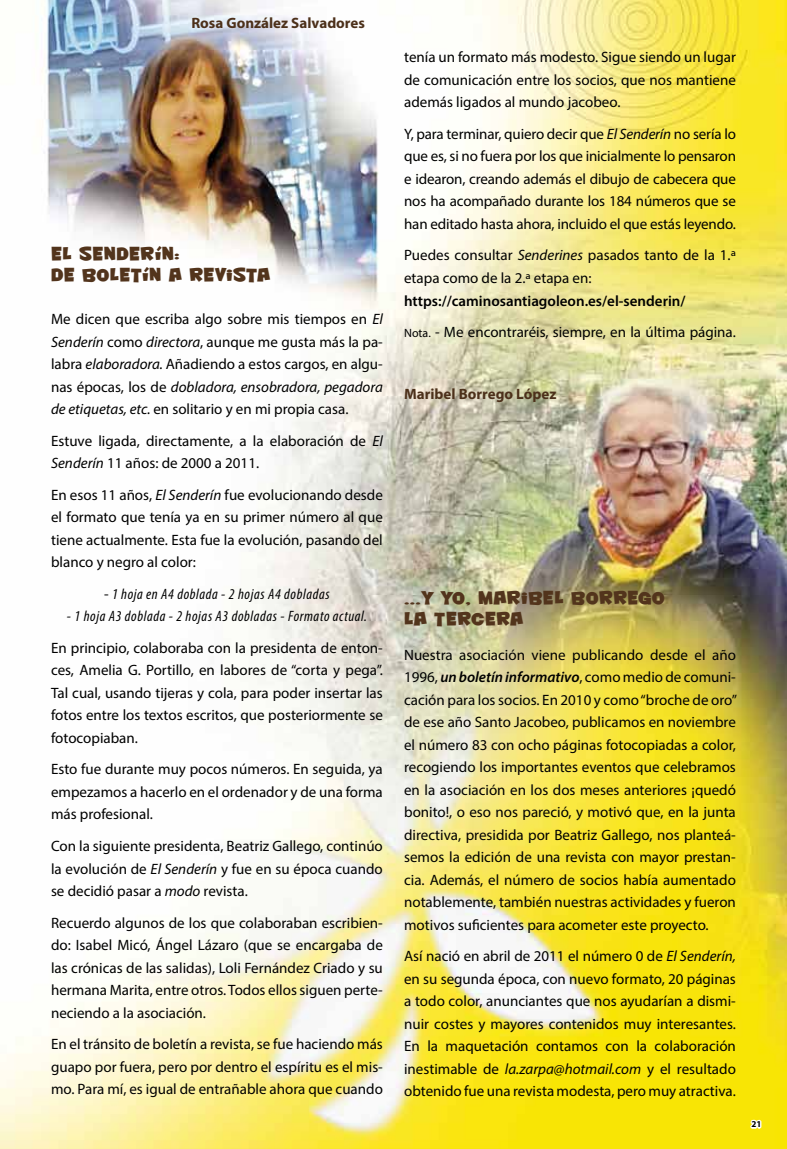
<style>
.page{position:relative;width:787px;height:1149px;background:#fff}
.page>*{position:absolute;margin:0;border:0;box-sizing:border-box;transform-origin:0 0}
.t1{font:18px/21.6px "Nightclub BTN Bold";letter-spacing:.02em;color:#52341c}
.t2{font:15px/22.5px "Myriad Pro";color:#000;text-align:justify}
.t3{font:600 15px/31.5px "Myriad Pro";color:#000}
.t4{font:italic condensed 15px "Myriad Pro";letter-spacing:.04em;color:#000}
.t5{font:700 15px "Myriad Pro";color:#4c301a}
.t6{font:700 9px "Myriad Pro";color:#000}
.s1{font-style:italic}
.s2{font-style:normal;font-stretch:normal}
.s3{font-weight:400;font-size:12px}
.s4{font-weight:400}
.s5{font-weight:600;font-style:italic}
</style>
<div class="page">
<img style="left:1px;top:0;width:786px;height:1148px">
<img style="left:0;top:867px;width:1px;height:281px">
<svg style="left:747px;top:1117px;width:16px;height:13px"></svg>
<p class="t5" style="left:191px;top:13px;width:175px">Rosa González Salvadores</p>
<p class="t1" style="left:51px;top:243px;width:221px">EL SENDERÍN:<br>DE BOLETÍN A REVISTA</p>
<p class="t2" style="left:51px;top:307px;width:333px">Me dicen que escriba algo sobre mis tiempos en <span class="s1">El Senderín</span> como <span class="s1">directora</span>, aunque me gusta más la pa&shy;labra <span class="s1">elaboradora.</span> Añadiendo a estos cargos, en algu&shy;nas épocas, los de <span class="s1">dobladora, ensobradora, pegadora de etiquetas, etc.</span> en solitario y en mi propia casa.</p>
<p class="t2" style="left:51px;top:429px;width:333px">Estuve ligada, directamente, a la elaboración de <span class="s1">El<br>Senderín</span> 11 años: de 2000 a 2011.</p>
<p class="t2" style="left:51px;top:483px;width:333px">En esos 11 años, <span class="s1">El Senderín</span> fue evolucionando desde el formato que tenía ya en su primer número al que tiene actualmente. Esta fue la evolución, pasando del blanco y negro al color:</p>
<p class="t4" style="left:104px;top:584px;width:227px"><span class="s2">-</span> 1 hoja en A4 doblada - 2 hojas A4 dobladas</p>
<p class="t4" style="left:67px;top:607px;width:301px">- 1 hoja A3 doblada - 2 hojas A3 dobladas - Formato actual.</p>
<p class="t2" style="left:51px;top:636px;width:333px">En principio, colaboraba con la presidenta de enton&shy;ces, Amelia G. Portillo, en labores de “corta y pega”.<br>Tal cual, usando tijeras y cola, para poder insertar las fotos entre los textos escritos, que posteriormente se fotocopiaban.</p>
<p class="t2" style="left:51px;top:757px;width:333px">Esto fue durante muy pocos números. En seguida, ya empezamos a hacerlo en el ordenador y de una forma más profesional.</p>
<p class="t2" style="left:51px;top:834px;width:333px">Con la siguiente presidenta, Beatriz Gallego, continúo la evolución de <span class="s1">El Senderín</span> y fue en su época cuando se decidió pasar a <span class="s1">modo</span> revista.</p>
<p class="t2" style="left:51px;top:910px;width:333px">Recuerdo algunos de los que colaboraban escribien&shy;do: Isabel Micó, Ángel Lázaro (que se encargaba de las crónicas de las salidas), Loli Fernández Criado y su hermana Marita, entre otros. Todos ellos siguen perte&shy;neciendo a la asociación.</p>
<p class="t2" style="left:51px;top:1032px;width:333px">En el tránsito de boletín a revista, se fue haciendo más guapo por fuera, pero por dentro el espíritu es el mis&shy;mo. Para mí, es igual de entrañable ahora que cuando</p>
<p class="t2" style="left:404px;top:46px;width:333px">tenía un formato más modesto. Sigue siendo un lugar de comunicación entre los socios, que nos mantiene además ligados al mundo jacobeo.</p>
<p class="t2" style="left:404px;top:122px;width:333px">Y, para terminar, quiero decir que <span class="s1">El Senderín</span> no sería lo que es, si no fuera por los que inicialmente lo pensaron e idearon, creando además el dibujo de cabecera que nos ha acompañado durante los 184 números que se han editado hasta ahora, incluido el que estás leyendo.</p>
<p class="t2" style="left:404px;top:244px;width:333px">Puedes consultar <span class="s1">Senderines</span> pasados tanto de la 1.ª etapa como de la 2.ª etapa en:</p>
<p class="t3" style="left:404px;top:284px;width:333px">https://caminosantiagoleon.es/el-senderin/<br><span class="s3">Nota.</span> <span class="s4">- Me encontraréis, siempre, en la última página.</span></p>
<p class="t5" style="left:404px;top:383px;width:154px">Maribel Borrego López</p>
<p class="t1" style="left:404px;top:587px;width:262px">...Y YO, MARIBEL BORREGO<br>LA TERCERA</p>
<p class="t2" style="left:404px;top:642px;width:334px">Nuestra asociación viene publicando desde el año 1996, <span class="s5">un boletín informativo</span>, como medio de comuni&shy;cación para los socios. En 2010 y como “broche de oro” de ese año Santo Jacobeo, publicamos en noviembre el número 83 con ocho páginas fotocopiadas a color, recogiendo los importantes eventos que celebramos en la asociación en los dos meses anteriores ¡quedó bonito!, o eso nos pareció, y motivó que, en la junta directiva, presidida por Beatriz Gallego, nos planteá&shy;semos la edición de una revista con mayor prestan&shy;cia. Además, el número de socios había aumentado notablemente, también nuestras actividades y fueron motivos suficientes para acometer este proyecto.</p>
<p class="t2" style="left:404px;top:944px;width:333px">Así nació en abril de 2011 el número 0 de <span class="s1">El Senderín, </span>en su segunda época, con nuevo formato, 20 páginas a todo color, anunciantes que nos ayudarían a dismi&shy;nuir costes y mayores contenidos muy interesantes.<br>En la maquetación contamos con la colaboración inestimable de <span class="s1">la.zarpa@hotmail.com</span> y el resultado obtenido fue una revista modesta, pero muy atractiva.</p>
<p class="t6" style="left:751px;top:1117px;width:11px">21</p>
</div>
